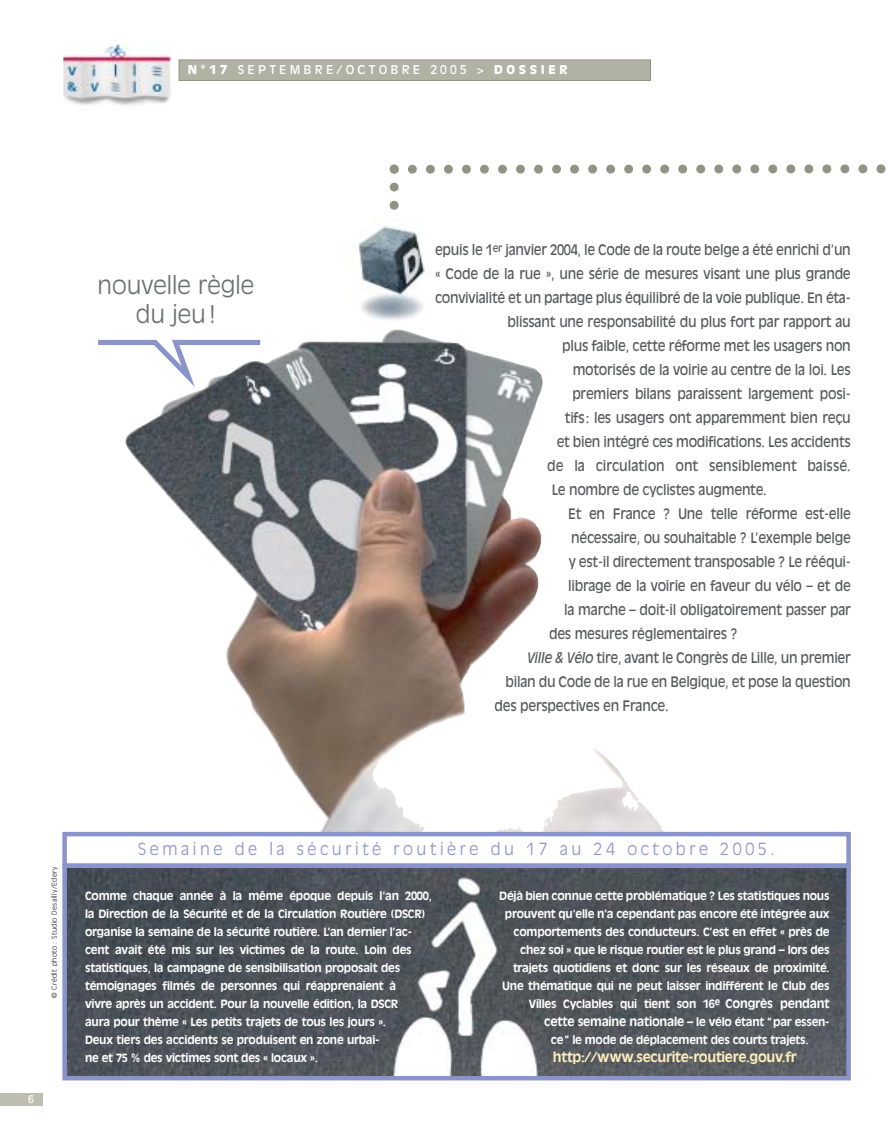
<style>
.page{position:relative;width:893px;height:1127px;background:#fff}
.page>*{position:absolute;margin:0;border:0;box-sizing:border-box;transform-origin:0 0}
.t1{font:300 24px/28.8px "Antique Olive";color:#6c6e70;text-align:center}
.t2{font:300 16.5px "Antique Olive";letter-spacing:.22em;color:#8a94ca}
.t3{font:14.25px "Antique Olive";letter-spacing:-.02em;color:#58595b;scale:.9 1}
.t4{font:14.25px "Antique Olive";color:#58595b;scale:.9 1}
.t5{font:700 13.5px "Antique Olive";letter-spacing:-.02em;color:#ffeebc}
.t6{font:12px "Antique Olive";letter-spacing:.265em;color:#fff}
.t7{font:700 11.25px/18px "Antique Olive";letter-spacing:-.02em;color:#fff}
.t8{font:10.5px "Antique Olive";color:#fff}
.t9{font:300 6.75px "Antique Olive";letter-spacing:.055em;color:#231f20}
.s1{font-weight:900}
.s2{font-style:italic}
.s3{font-size:12px}
</style>
<div class="page">
<img style="left:67px;top:868px;width:778px;height:207px">
<div style="left:62px;top:863px;width:788px;height:217px;border:4px solid #8a94ca"></div>
<svg style="left:389px;top:164px;width:496px;height:46px"></svg>
<div style="left:179px;top:60px;width:471px;height:20px;background:#b1b1a4"></div>
<div style="left:179px;top:60px;width:472px;height:21px;border:1px solid #939284"></div>
<div style="left:0;top:1093px;width:43px;height:13px;background:#bdbdb1"></div>
<img style="left:64px;top:45px;width:106px;height:61px">
<img style="left:359px;top:218px;width:66px;height:102px">
<img style="left:125px;top:329px;width:539px;height:503px">
<svg style="left:98px;top:337px;width:167px;height:60px"></svg>
<div style="left:62px;top:832px;width:788px;height:36px;border:4px solid #8a94ca"></div>
<p class="t6" style="left:188px;top:65px;width:381px"><span class="s1">N°17</span> SEPTEMBRE/OCTOBRE 2005 &gt; <span class="s1">DOSSIER</span></p>
<h1 class="t1" style="left:97px;top:272px;width:158px">nouvelle règle du jeu !</h1>
<p class="t3" style="left:435px;top:244px;width:463px">epuis le 1<sup>er</sup> janvier 2004, le Code de la route belge a été enrichi d’un</p>
<p class="t3" style="left:435px;top:268px;width:463px">« Code de la rue », une série de mesures visant une plus grande</p>
<p class="t3" style="left:435px;top:292px;width:463px">convivialité et un partage plus équilibré de la voie publique. En éta-</p>
<p class="t3" style="left:507px;top:316px;width:383px">blissant une responsabilité du plus fort par rapport au</p>
<p class="t3" style="left:562px;top:340px;width:322px">plus faible, cette réforme met les usagers non</p>
<p class="t3" style="left:572px;top:364px;width:310px">motorisés de la voirie au centre de la loi. Les</p>
<p class="t3" style="left:572px;top:388px;width:311px">premiers bilans paraissent largement posi-</p>
<p class="t3" style="left:565px;top:412px;width:319px">tifs: les usagers ont apparemment bien reçu</p>
<p class="t3" style="left:556px;top:436px;width:328px">et bien intégré ces modifications. Les accidents</p>
<p class="t4" style="left:547px;top:460px;width:339px">de la circulation ont sensiblement baissé.</p>
<p class="t3" style="left:551px;top:484px;width:240px">Le nombre de cyclistes augmente.</p>
<p class="t3" style="left:568px;top:508px;width:315px">Et en France ? Une telle réforme est-elle</p>
<p class="t3" style="left:571px;top:532px;width:312px">nécessaire, ou souhaitable ? L’exemple belge</p>
<p class="t3" style="left:568px;top:556px;width:315px">y est-il directement transposable ? Le rééqui-</p>
<p class="t3" style="left:568px;top:580px;width:315px">librage de la voirie en faveur du vélo – et de</p>
<p class="t3" style="left:564px;top:604px;width:320px">la marche – doit-il obligatoirement passer par</p>
<p class="t3" style="left:549px;top:628px;width:211px">des mesures réglementaires ?</p>
<p class="t3" style="left:526px;top:652px;width:362px"><span class="s2">Ville &amp; Vélo</span> tire, avant le Congrès de Lille, un premier</p>
<p class="t3" style="left:505px;top:676px;width:385px">bilan du Code de la rue en Belgique, et pose la question</p>
<p class="t3" style="left:494px;top:700px;width:195px">des perspectives en France.</p>
<p class="t9" style="left:51px;top:997px;width:133px;rotate:-90deg">© Crédit photo : Studio Desailly/Edery</p>
<p class="t8" style="left:28px;top:1095px;width:7px">6</p>
<h2 class="t2" style="left:138px;top:842px;width:638px">Semaine de la sécurité routière du 17 au 24 octobre 2005.</h2>
<p class="t7" style="left:85px;top:887px;width:348px">Comme chaque année à la même époque depuis l’an 2000, la Direction de la Sécurité et de la Circulation Routière (DSCR) organise la semaine de la sécurité routière. L’an dernier l’ac&shy;cent avait été mis sur les victimes de la route. Loin des statistiques, la campagne de sensibilisation proposait des témoignages filmés de personnes qui réapprenaient à<br>vivre après un accident. Pour la nouvelle édition, la DSCR<br>aura pour thème « Les petits trajets de tous les jours ».<br>Deux tiers des accidents se produisent en zone urbai-<br>ne et 75 % des victimes sont des « locaux ».</p>
<p class="t7" style="left:499px;top:887px;width:332px">Déjà bien connue cette problématique ? Les statistiques nous</p>
<p class="t7" style="left:505px;top:905px;width:326px">prouvent qu’elle n’a cependant pas encore été intégrée aux</p>
<p class="t7" style="left:513px;top:923px;width:317px">comportements des conducteurs. C’est en effet « près de</p>
<p class="t7" style="left:520px;top:941px;width:311px">chez soi » que le risque routier est le plus grand – lors des</p>
<p class="t7" style="left:513px;top:959px;width:318px">trajets quotidiens et donc sur les réseaux de proximité.</p>
<p class="t7" style="left:502px;top:977px;width:329px">Une thématique qui ne peut laisser indifférent le Club des</p>
<p class="t7" style="left:529px;top:995px;width:302px">Villes Cyclables qui tient son 16<sup>e</sup> <span class="s3">Congrès pendant</span></p>
<p class="t7" style="left:544px;top:1013px;width:287px"><span class="s3">cette semaine nationale</span> – le vélo étant “par essen-</p>
<p class="t7" style="left:551px;top:1031px;width:259px">ce” le mode de déplacement des courts trajets.</p>
<p class="t5" style="left:553px;top:1052px;width:245px">http://www.securite-routiere.gouv.fr</p>
</div>
